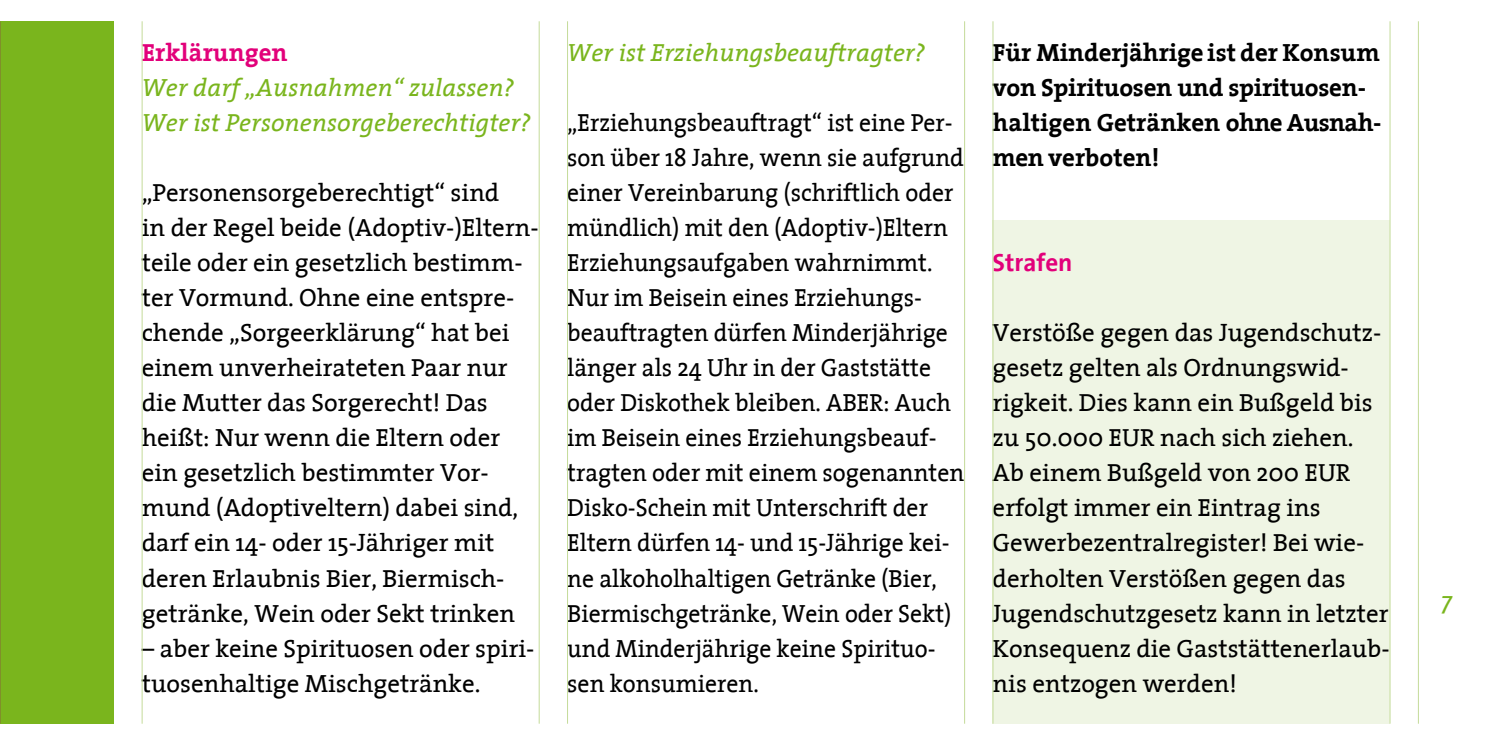
<style>
.page{position:relative;width:1489px;height:745px;background:#fff}
.page>*{position:absolute;margin:0;border:0;box-sizing:border-box;transform-origin:0 0}
.t1{font:25px/35px "The Serif 5";color:#000}
.t2{font:25px/35px "The Serif 5";color:#000;scale:.95 1}
.t3{font:700 25px/35px "The Serif 7";letter-spacing:-.005em;color:#000}
.t4{font:italic 25px/35px "The Serif 5";color:#7ab51d}
.t5{font:700 25px "The Serif 7";color:#e2007a}
.t6{font:25px "The Sans 7 Bold Plain";color:#e2007a}
.t7{font:italic 25px "The Sans 5";color:#7ab51d}
</style>
<div class="page">
<div style="left:0;top:21px;width:113px;height:702px;background:#7ab51d"></div>
<img style="left:0;top:21px;width:1px;height:702px">
<div style="left:992px;top:220px;width:397px;height:503px;background:#eff5e4"></div>
<hr style="left:142px;top:21px;width:1px;height:702px;background:#c4db99">
<hr style="left:567px;top:21px;width:1px;height:702px;background:#c4db99">
<hr style="left:538px;top:21px;width:1px;height:702px;background:#c4db99">
<hr style="left:1417px;top:21px;width:1px;height:702px;background:#c4db99">
<hr style="left:1389px;top:21px;width:1px;height:702px;background:#c4db99">
<hr style="left:992px;top:21px;width:1px;height:702px;background:#c4db99">
<hr style="left:964px;top:21px;width:1px;height:702px;background:#c4db99">
<p class="t5" style="left:142px;top:31px;width:147px">Erklärungen</p>
<p class="t4" style="left:142px;top:69px;width:390px">Wer darf „Ausnahmen“ zulassen?<br>Wer ist Personensorgeberechtigter?</p>
<p class="t1" style="left:142px;top:174px;width:398px">„Personensorgeberechtigt“ sind<br>in der Regel beide (Adoptiv-)Eltern&shy;teile oder ein gesetzlich bestimm&shy;ter Vormund. Ohne eine entspre&shy;chende „Sorgeerklärung“ hat bei einem unverheirateten Paar nur die Mutter das Sorgerecht! Das heißt: Nur wenn die Eltern oder ein gesetzlich bestimmter Vor&shy;mund (Adoptiveltern) dabei sind, darf ein 14- oder 15-Jähriger mit deren Erlaubnis Bier, Biermisch&shy;getränke, Wein oder Sekt trinken</p>
<p class="t1" style="left:142px;top:629px;width:394px">– aber keine Spirituosen oder spiri&shy;tuosenhaltige Mischgetränke.</p>
<p class="t4" style="left:567px;top:34px;width:359px">Wer ist Erziehungsbeauftragter?</p>
<p class="t2" style="left:567px;top:104px;width:419px">„Erziehungsbeauftragt“ ist eine Per&shy;son über 18 Jahre, wenn sie aufgrund einer Vereinbarung (schriftlich oder mündlich) mit den (Adoptiv-)Eltern Erziehungsaufgaben wahrnimmt.<br>Nur im Beisein eines Erziehungs&shy;beauftragten dürfen Minderjährige länger als 24 Uhr in der Gaststätte oder Diskothek bleiben. ABER: Auch im Beisein eines Erziehungsbeauf&shy;tragten oder mit einem sogenannten Disko-Schein mit Unterschrift der Eltern dürfen 14- und 15-Jährige kei&shy;ne alkoholhaltigen Getränke (Bier, Biermischgetränke, Wein oder Sekt) und Minderjährige keine Spirituo&shy;sen konsumieren.</p>
<p class="t3" style="left:992px;top:34px;width:389px">Für Minderjährige ist der Konsum</p>
<p class="t3" style="left:992px;top:69px;width:390px">von Spirituosen und spirituosen&shy;haltigen Getränken ohne Ausnah&shy;men verboten!</p>
<p class="t6" style="left:992px;top:241px;width:81px">Strafen</p>
<p class="t1" style="left:992px;top:314px;width:398px">Verstöße gegen das Jugendschutz&shy;gesetz gelten als Ordnungswid&shy;rigkeit. Dies kann ein Bußgeld bis zu 50.000 EUR nach sich ziehen.<br>Ab einem Bußgeld von 200 EUR erfolgt immer ein Eintrag ins<br>Gewerbezentralregister! Bei wie&shy;derholten Verstößen gegen das<br>Jugendschutzgesetz kann in letzter<br>Konsequenz die Gaststättenerlaub&shy;nis entzogen werden!</p>
<p class="t7" style="left:1440px;top:579px;width:13px">7</p>
</div>
